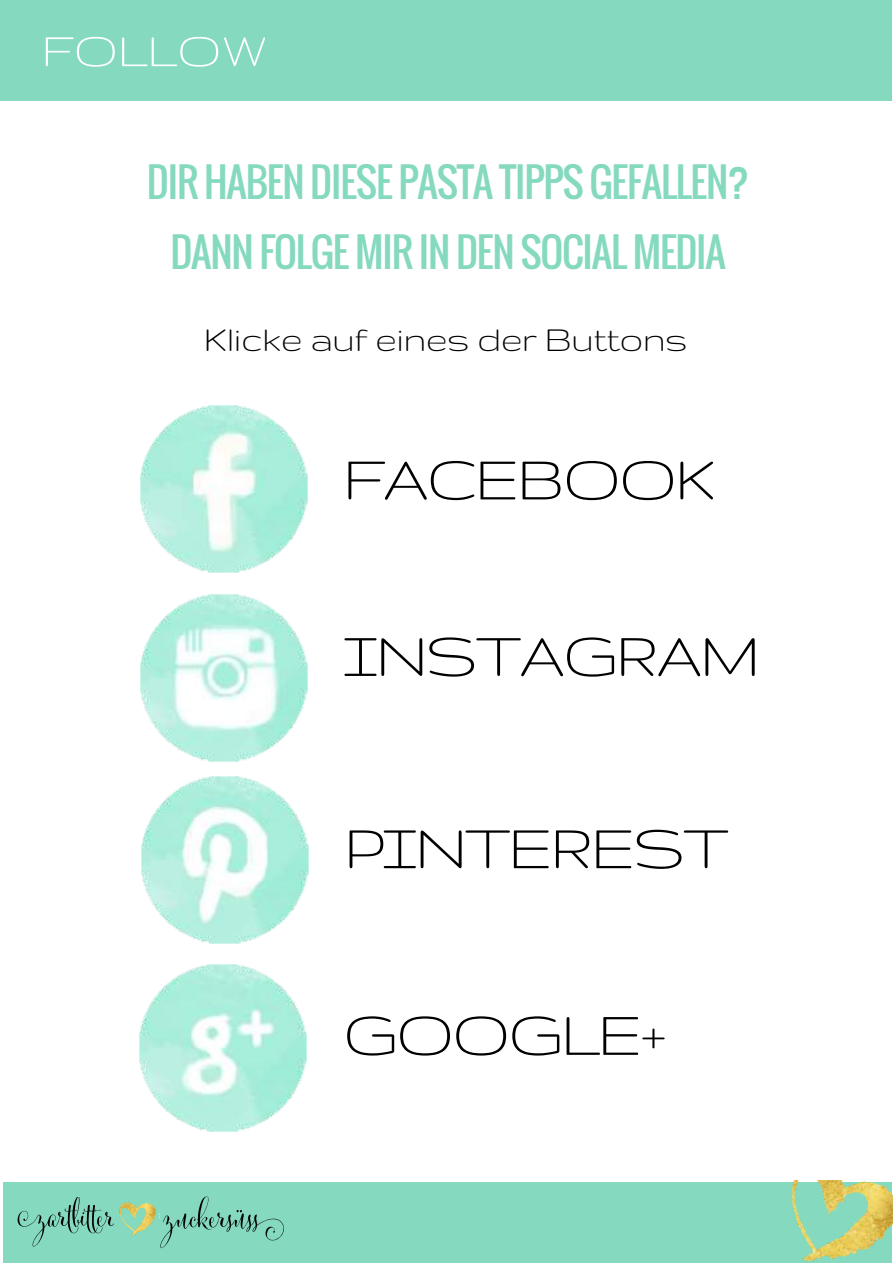
<style>
.page{position:relative;width:893px;height:1263px;background:#fff}
.page>*{position:absolute;margin:0;border:0;box-sizing:border-box;transform-origin:0 0}
.t1{font:69.45px "Gruppo";letter-spacing:-.03em;color:#000}
.t2{font:52.95px "Gruppo";color:#fff}
.t3{font:39.6px/70.8px "Oswald";letter-spacing:-.03em;color:#85d9bf;text-align:center}
.t4{font:39.6px "Gruppo";letter-spacing:-.02em;color:#000}
</style>
<div class="page">
<div style="left:0;top:0;width:891px;height:101px;background:#85d9bf"></div>
<div style="left:3px;top:1182px;width:888px;height:80px;background:#85d9bf"></div>
<img style="left:791px;top:1180px;width:101px;height:82px">
<img style="left:17px;top:1197px;width:91px;height:50px">
<img style="left:160px;top:1196px;width:124px;height:53px">
<img style="left:108px;top:1196px;width:55px;height:49px">
<img style="left:140px;top:405px;width:168px;height:168px">
<img style="left:140px;top:594px;width:168px;height:168px">
<img style="left:139px;top:964px;width:168px;height:168px">
<img style="left:141px;top:776px;width:168px;height:168px">
<h2 class="t2" style="left:42px;top:24px;width:227px">FOLLOW</h2>
<p class="t3" style="left:147px;top:145px;width:604px">DIR HABEN DIESE PASTA TIPPS GEFALLEN?<br>DANN FOLGE MIR IN DEN SOCIAL MEDIA</p>
<p class="t4" style="left:204px;top:319px;width:485px">Klicke auf eines der Buttons</p>
<h1 class="t1" style="left:343px;top:444px;width:375px">FACEBOOK</h1>
<h1 class="t1" style="left:343px;top:620px;width:418px">INSTAGRAM</h1>
<h1 class="t1" style="left:344px;top:812px;width:386px">PINTEREST</h1>
<h1 class="t1" style="left:343px;top:999px;width:325px">GOOGLE+</h1>
</div>
